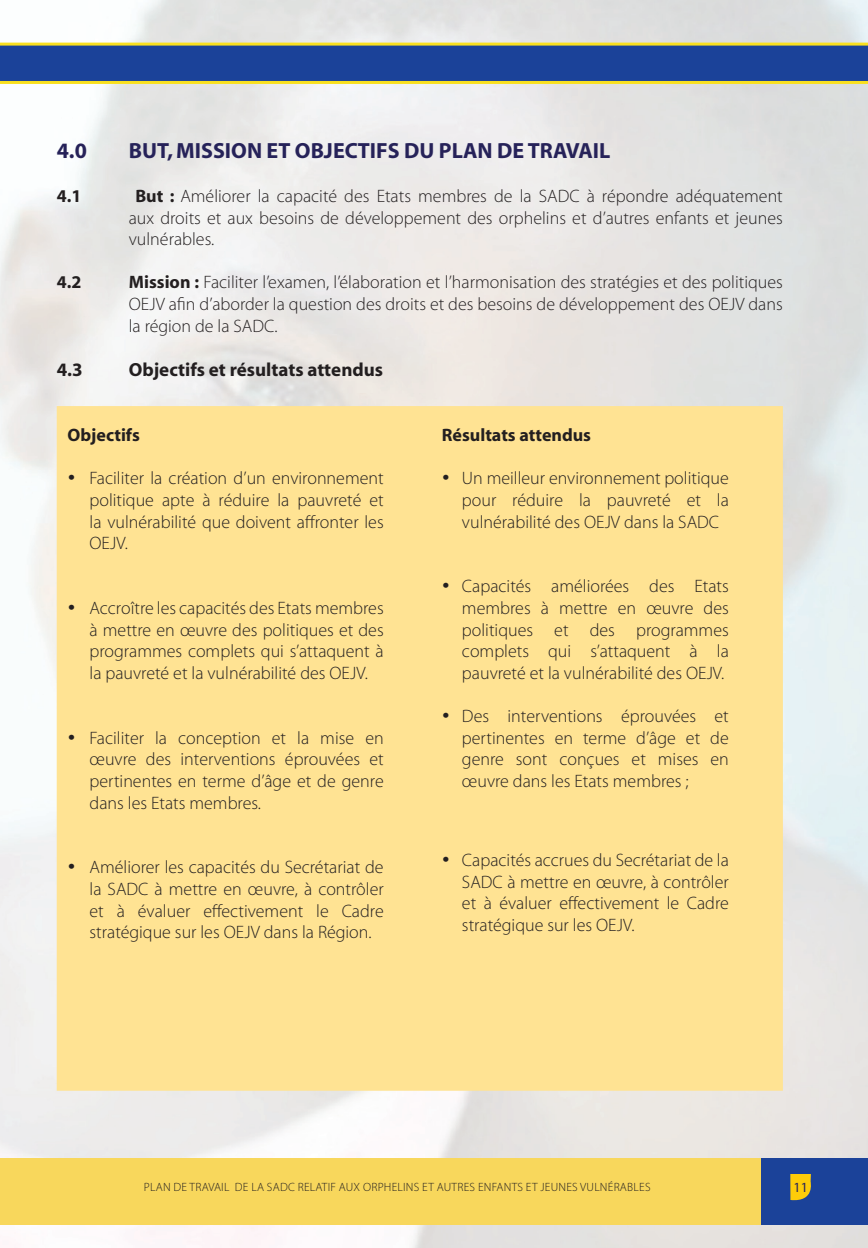
<style>
.page{position:relative;width:868px;height:1248px;background:#fff}
.page>*{position:absolute;margin:0;border:0;box-sizing:border-box;transform-origin:0 0}
.t1{font:700 22px "Myriad";color:#262259}
.t2{font:700 19px "Myriad";color:#231f20}
.t3{font:300 18px/21.6px "Myriad Pro";color:#231f20;text-align:justify}
.t4{font:700 18px "Myriad";color:#231f20}
.t5{font:14px "Myriad Pro";color:#262259}
.t6{font:300 12px "Myriad Pro";letter-spacing:.02em;color:#231f20}
.s1{font-family:"Myriad";font-weight:700}
</style>
<div class="page">
<img style="left:0;top:0;width:867px;height:1247px">
<div style="left:0;top:44px;width:867px;height:38px;background:#1b4299"></div>
<hr style="left:0;top:43px;width:867px;height:3px;background:#f9e01f">
<hr style="left:0;top:81px;width:867px;height:3px;background:#f9e01f">
<div style="left:0;top:1157px;width:867px;height:66px;background:#f8d75c"></div>
<div style="left:761px;top:1157px;width:106px;height:66px;background:#1b4299"></div>
<svg style="left:790px;top:1174px;width:20px;height:27px"></svg>
<div style="left:57px;top:406px;width:725px;height:684px;background:#ffe393"></div>
<p class="t1" style="left:57px;top:143px;width:32px">4.0</p>
<p class="t1" style="left:129px;top:143px;width:483px">BUT, MISSION ET OBJECTIFS DU PLAN DE TRAVAIL</p>
<p class="t4" style="left:57px;top:189px;width:26px">4.1</p>
<p class="t3" style="left:129px;top:186px;width:655px;text-indent:7px"><span class="s1">But :</span> Améliorer la capacité des Etats membres de la SADC à répondre adéquatement aux droits et aux besoins de développement des orphelins et d’autres enfants et jeunes vulnérables.</p>
<p class="t4" style="left:57px;top:275px;width:26px">4.2</p>
<p class="t3" style="left:129px;top:273px;width:655px"><span class="s1">Mission :</span> Faciliter l’examen, l’élaboration et l’harmonisation des stratégies et des politiques OEJV afin d’aborder la question des droits et des besoins de développement des OEJV dans la région de la SADC.</p>
<p class="t2" style="left:57px;top:362px;width:28px">4.3</p>
<p class="t2" style="left:129px;top:362px;width:256px">Objectifs et résultats attendus</p>
<p class="t4" style="left:67px;top:428px;width:74px">Objectifs</p>
<p class="t3" style="left:89px;top:469px;width:296px;text-indent:-22px">• Faciliter la création d’un environnement politique apte à réduire la pauvreté et la vulnérabilité que doivent affronter les OEJV.</p>
<p class="t3" style="left:89px;top:598px;width:296px;text-indent:-22px">• Accroître les capacités des Etats membres à mettre en œuvre des politiques et des programmes complets qui s’attaquent à la pauvreté et la vulnérabilité des OEJV.</p>
<p class="t3" style="left:89px;top:728px;width:296px;text-indent:-22px">• Faciliter la conception et la mise en œuvre des interventions éprouvées et pertinentes en terme d’âge et de genre dans les Etats membres.</p>
<p class="t3" style="left:89px;top:857px;width:296px;text-indent:-22px">• Améliorer les capacités du Secrétariat de la SADC à mettre en œuvre, à contrôler et à évaluer effectivement le Cadre stratégique sur les OEJV dans la Région.</p>
<p class="t4" style="left:442px;top:428px;width:151px">Résultats attendus</p>
<p class="t3" style="left:462px;top:469px;width:268px;text-indent:-20px">• Un meilleur environnement politique pour réduire la pauvreté et la vulnérabilité des OEJV dans la SADC</p>
<p class="t3" style="left:462px;top:577px;width:268px;text-indent:-20px">• Capacités améliorées des Etats membres à mettre en œuvre des politiques et des programmes complets qui s’attaquent à la pauvreté et la vulnérabilité des OEJV.</p>
<p class="t3" style="left:462px;top:706px;width:268px;text-indent:-20px">• Des interventions éprouvées et pertinentes en terme d’âge et de genre sont conçues et mises en œuvre dans les Etats membres ;</p>
<p class="t3" style="left:462px;top:850px;width:268px;text-indent:-20px">• Capacités accrues du Secrétariat de la SADC à mettre en œuvre, à contrôler et à évaluer effectivement le Cadre stratégique sur les OEJV.</p>
<p class="t6" style="left:144px;top:1181px;width:508px">PLAN DE TRAVAIL DE LA SADC RELATIF AUX ORPHELINS ET AUTRES ENFANTS ET JEUNES VULNÉRABLES</p>
<p class="t5" style="left:793px;top:1181px;width:16px">11</p>
</div>
